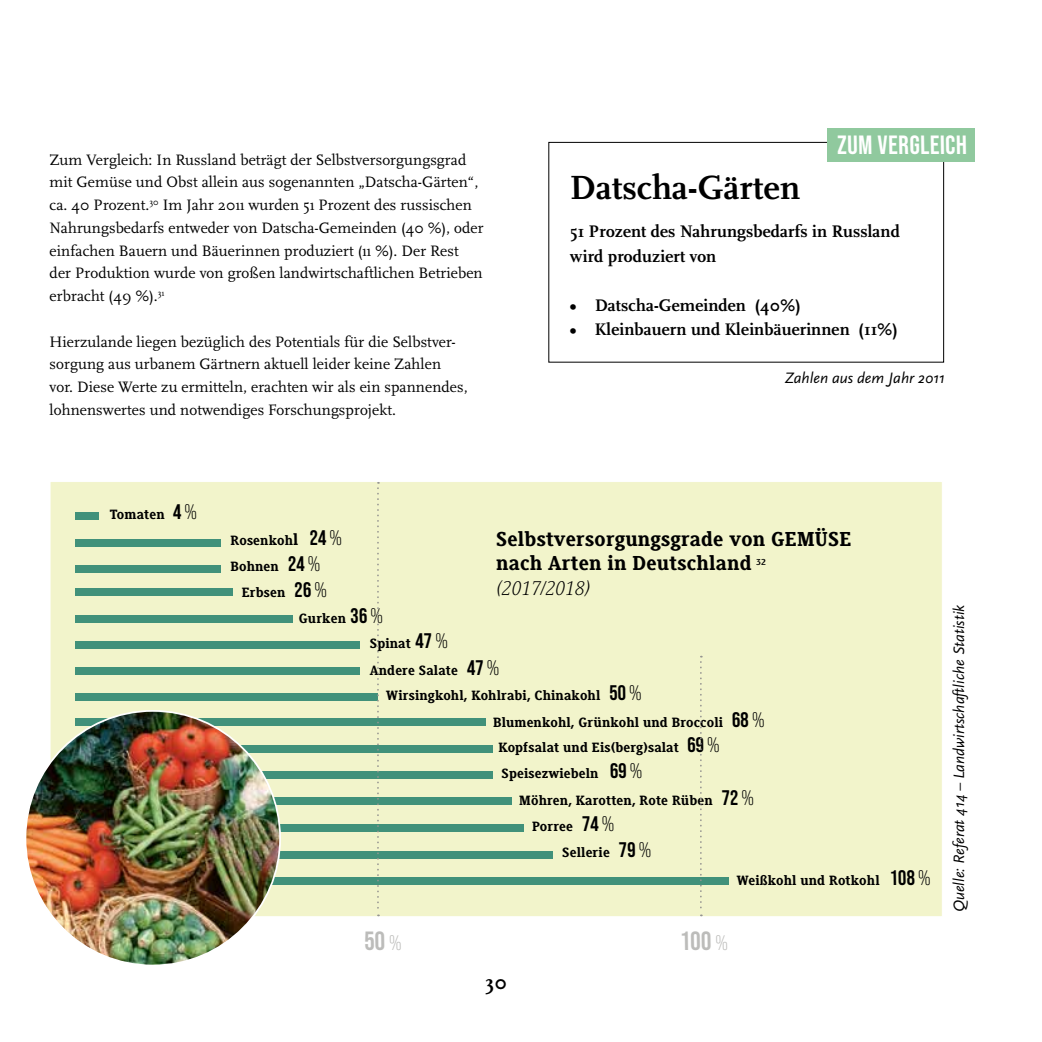
<style>
.page{position:relative;width:1042px;height:1042px;background:#fff}
.page>*{position:absolute;margin:0;border:0;box-sizing:border-box;transform-origin:0 0}
.t1{font:700 35px "Scala OT";color:#000}
.t2{font:26.25px "Bebas Neue";color:#fff}
.t3{font:26.25px "Bebas Neue";color:#bcbcba}
.t4{font:800 21px/24.5px "Generis Slab Pro";color:#000}
.t5{font:italic 300 21px "Generis Serif Std";color:#000}
.t6{font:700 21px "Scala OT";color:#000}
.t7{font:700 17.5px/24.5px "Scala OT";color:#000}
.t8{font:15.75px/22.8px "Scala";color:#000}
.t9{font:italic 15.75px "Scala Sans";color:#000}
.t10{font:800 14px/25.6px "Generis Slab Pro";letter-spacing:-.01em;color:#000}
.t11{font:800 9.1px "Generis Slab Pro";color:#000}
.s1{font-family:"Bebas Neue";font-weight:400;font-size:21px}
.s2{font-family:"Bebas Neue Pro";font-weight:400;font-size:21px}
.s3{font-size:16.62px}
.s4{font-family:"Bebas Neue Pro";font-size:21px}
</style>
<div class="page">
<div style="left:50px;top:481px;width:893px;height:436px;background:#f2f4cb;border:1px solid #fff"></div>
<div style="left:548px;top:142px;width:396px;height:221px;border:1px solid #000"></div>
<div style="left:75px;top:512px;width:24px;height:8px;background:#41917a"></div>
<div style="left:75px;top:538px;width:145px;height:8px;background:#41917a"></div>
<div style="left:75px;top:565px;width:145px;height:7px;background:#41917a"></div>
<div style="left:75px;top:588px;width:157px;height:8px;background:#41917a"></div>
<div style="left:75px;top:615px;width:217px;height:7px;background:#41917a"></div>
<div style="left:75px;top:641px;width:284px;height:8px;background:#41917a"></div>
<div style="left:75px;top:667px;width:284px;height:7px;background:#41917a"></div>
<div style="left:75px;top:693px;width:303px;height:8px;background:#41917a"></div>
<div style="left:75px;top:718px;width:411px;height:8px;background:#41917a"></div>
<div style="left:75px;top:744px;width:417px;height:8px;background:#41917a"></div>
<div style="left:75px;top:771px;width:417px;height:8px;background:#41917a"></div>
<div style="left:75px;top:797px;width:436px;height:8px;background:#41917a"></div>
<div style="left:75px;top:824px;width:448px;height:8px;background:#41917a"></div>
<div style="left:75px;top:851px;width:477px;height:8px;background:#41917a"></div>
<div style="left:75px;top:876px;width:653px;height:8px;background:#41917a"></div>
<img style="left:25px;top:711px;width:255px;height:254px;border-radius:127px">
<div style="left:827px;top:128px;width:148px;height:34px;background:#90c99e"></div>
<svg style="left:377px;top:482px;width:2px;height:434px"></svg>
<svg style="left:700px;top:656px;width:2px;height:260px"></svg>
<p class="t8" style="left:50px;top:148px;width:435px">Zum Vergleich: In Russland beträgt der Selbstversorgungsgrad mit Gemüse und Obst allein aus sogenannten „Datscha-Gärten“, ca. 40 Prozent.<sup>30</sup> Im Jahr 2011 wurden 51 Prozent des russischen Nahrungsbedarfs entweder von Datscha-Gemeinden (40 %), oder einfachen Bauern und Bäuerinnen produziert (11 %). Der Rest der Produktion wurde von großen landwirtschaftlichen Betrieben erbracht (49 %).<sup>31</sup></p>
<p class="t8" style="left:50px;top:330px;width:420px">Hierzulande liegen bezüglich des Potentials für die Selbstver&shy;sorgung aus urbanem Gärtnern aktuell leider keine Zahlen vor. Diese Werte zu ermitteln, erachten wir als ein spannendes, lohnenswertes und notwendiges Forschungsprojekt.</p>
<p class="t10" style="left:110px;top:502px;width:89px">Tomaten <span class="s1">4</span> <span class="s2">%</span></p>
<h2 class="t2" style="left:837px;top:130px;width:132px">ZUM VERGLEICH</h2>
<h1 class="t1" style="left:570px;top:168px;width:232px">Datscha-Gärten</h1>
<p class="t7" style="left:570px;top:219px;width:332px">51 Prozent des Nahrungsbedarfs in Russland wird produziert von</p>
<p class="t7" style="left:570px;top:293px;width:232px">• Datscha-Gemeinden (40%)</p>
<p class="t7" style="left:570px;top:317px;width:329px">• Kleinbauern und Kleinbäuerinnen (11%)</p>
<p class="t9" style="left:784px;top:369px;width:162px">Zahlen aus dem Jahr 2011</p>
<h3 class="t4" style="left:496px;top:527px;width:357px">Selbstversorgungsgrade von GEMÜSE nach Arten in Deutschland</h3>
<p class="t10" style="left:230px;top:528px;width:113px">Rosenkoh<span class="s3">l</span> <span class="s1">24</span> <span class="s2">%<br></span>Bohnen <span class="s1">24</span> <span class="s2">%</span></p>
<p class="t10" style="left:242px;top:579px;width:87px">Erbsen <span class="s1">26</span> <span class="s2">%</span></p>
<p class="t10" style="left:299px;top:605px;width:86px">Gurken <span class="s1">36</span> <span class="s2">%</span></p>
<p class="t10" style="left:370px;top:631px;width:80px">Spinat <span class="s1">47</span> <span class="s2">%</span></p>
<p class="t10" style="left:370px;top:657px;width:131px">Andere Salate <span class="s1">47</span> <span class="s2">%</span></p>
<p class="t10" style="left:386px;top:683px;width:257px">Wirsingkohl, Kohlrabi, Chinakohl <span class="s1">50</span> <span class="s2">%</span></p>
<p class="t10" style="left:493px;top:709px;width:273px">Blumenkohl, Grünkohl und Broccoli <span class="s1">68</span> <span class="s2">%</span></p>
<p class="t10" style="left:498px;top:735px;width:223px">Kopfsalat und Eis(berg)salat <span class="s1">69</span> <span class="s2">%</span></p>
<p class="t10" style="left:501px;top:761px;width:143px">Speisezwiebeln <span class="s1">69</span> <span class="s2">%</span></p>
<p class="t10" style="left:519px;top:787px;width:237px">Möhren, Karotten, Rote Rüben <span class="s1">72</span> <span class="s2">%</span></p>
<p class="t10" style="left:532px;top:813px;width:84px">Porree <span class="s1">74</span> <span class="s2">%</span></p>
<p class="t10" style="left:562px;top:840px;width:91px">Sellerie <span class="s1">79</span> <span class="s2">%</span></p>
<p class="t10" style="left:737px;top:867px;width:196px">Weißkohl und Rotkohl <span class="s1">108</span> <span class="s2">%</span></p>
<p class="t11" style="left:756px;top:557px;width:12px">32</p>
<h3 class="t5" style="left:496px;top:576px;width:97px">(2017/2018)</h3>
<h2 class="t3" style="left:364px;top:926px;width:39px">50 <span class="s4">%</span></h2>
<h2 class="t3" style="left:680px;top:926px;width:50px">100 <span class="s4">%</span></h2>
<h3 class="t6" style="left:485px;top:970px;width:23px">30</h3>
<p class="t9" style="left:950px;top:912px;width:309px;rotate:-90deg">Quelle: Referat 414 – Landwirtschaftliche Statistik</p>
</div>
